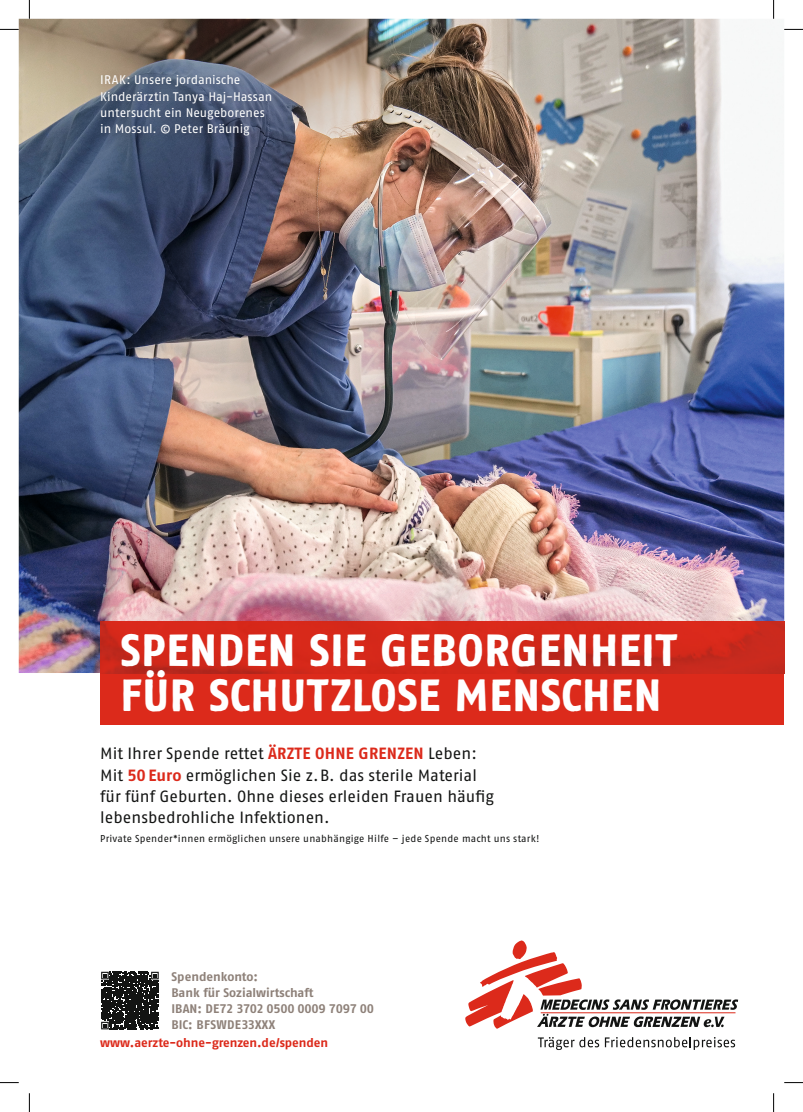
<style>
.page{position:relative;width:803px;height:1112px;background:#fff}
.page>*{position:absolute;margin:0;border:0;box-sizing:border-box;transform-origin:0 0}
.t1{font:45px/45px "Fago Rough Bold Lf";letter-spacing:.02em;color:#fff}
.t2{font:16.25px/21.2px "Fago OT";color:#131413}
.t3{font:12.5px/16.2px "Fago OT";letter-spacing:-.005em;color:#fff}
.t4{font:700 12.5px/16.2px "Fago OT";color:#8e8179}
.t5{font:700 12.5px "Fago OT";letter-spacing:-.005em;color:#dc2a1b}
.t6{font:10px "Fago OT";letter-spacing:.02em;color:#131413}
.s1{font-weight:700;color:#dc2a1b}
</style>
<div class="page">
<img style="left:19px;top:19px;width:765px;height:653px">
<div style="left:100px;top:672px;width:684px;height:52px;background:#dc2a1b"></div>
<img style="left:100px;top:621px;width:684px;height:51px">
<svg style="left:465px;top:940px;width:273px;height:88px"></svg>
<svg style="left:538px;top:1037px;width:61px;height:12px"></svg>
<svg style="left:605px;top:1037px;width:130px;height:12px"></svg>
<img style="left:94px;top:68px;width:188px;height:78px">
<svg style="left:101px;top:971px;width:58px;height:58px;background:#313231"></svg>
<svg style="left:0;top:29px;width:19px;height:1px"></svg>
<svg style="left:784px;top:29px;width:19px;height:1px"></svg>
<svg style="left:0;top:1082px;width:19px;height:1px"></svg>
<svg style="left:784px;top:1082px;width:19px;height:1px"></svg>
<svg style="left:29px;top:0;width:1px;height:19px"></svg>
<svg style="left:29px;top:1093px;width:1px;height:18px"></svg>
<svg style="left:773px;top:0;width:1px;height:19px"></svg>
<svg style="left:773px;top:1093px;width:1px;height:18px"></svg>
<p class="t3" style="left:100px;top:72px;width:174px">IRAK: Unsere jordanische<br>Kinderärztin Tanya Haj-Hassan untersucht ein Neugeborenes in Mossul. © Peter Bräunig</p>
<h1 class="t1" style="left:121px;top:627px;width:558px">SPENDEN SIE GEBORGENHEIT<br>FÜR SCHUTZLOSE MENSCHEN</h1>
<p class="t2" style="left:100px;top:742px;width:395px">Mit Ihrer Spende rettet <span class="s1">ÄRZTE OHNE GRENZEN</span> Leben:<br>Mit <span class="s1">50 Euro</span> ermöglichen Sie z. B. das sterile Material für fünf Geburten. Ohne dieses erleiden Frauen häufig lebensbedrohliche Infektionen.</p>
<p class="t6" style="left:100px;top:832px;width:441px">Private Spender*innen ermöglichen unsere unabhängige Hilfe – jede Spende macht uns stark!</p>
<p class="t4" style="left:171px;top:967px;width:204px">Spendenkonto:<br>Bank für Sozialwirtschaft<br>IBAN: DE72 3702 0500 0009 7097 00<br>BIC: BFSWDE33XXX</p>
<p class="t5" style="left:100px;top:1034px;width:229px">www.aerzte-ohne-grenzen.de/spenden</p>
</div>
